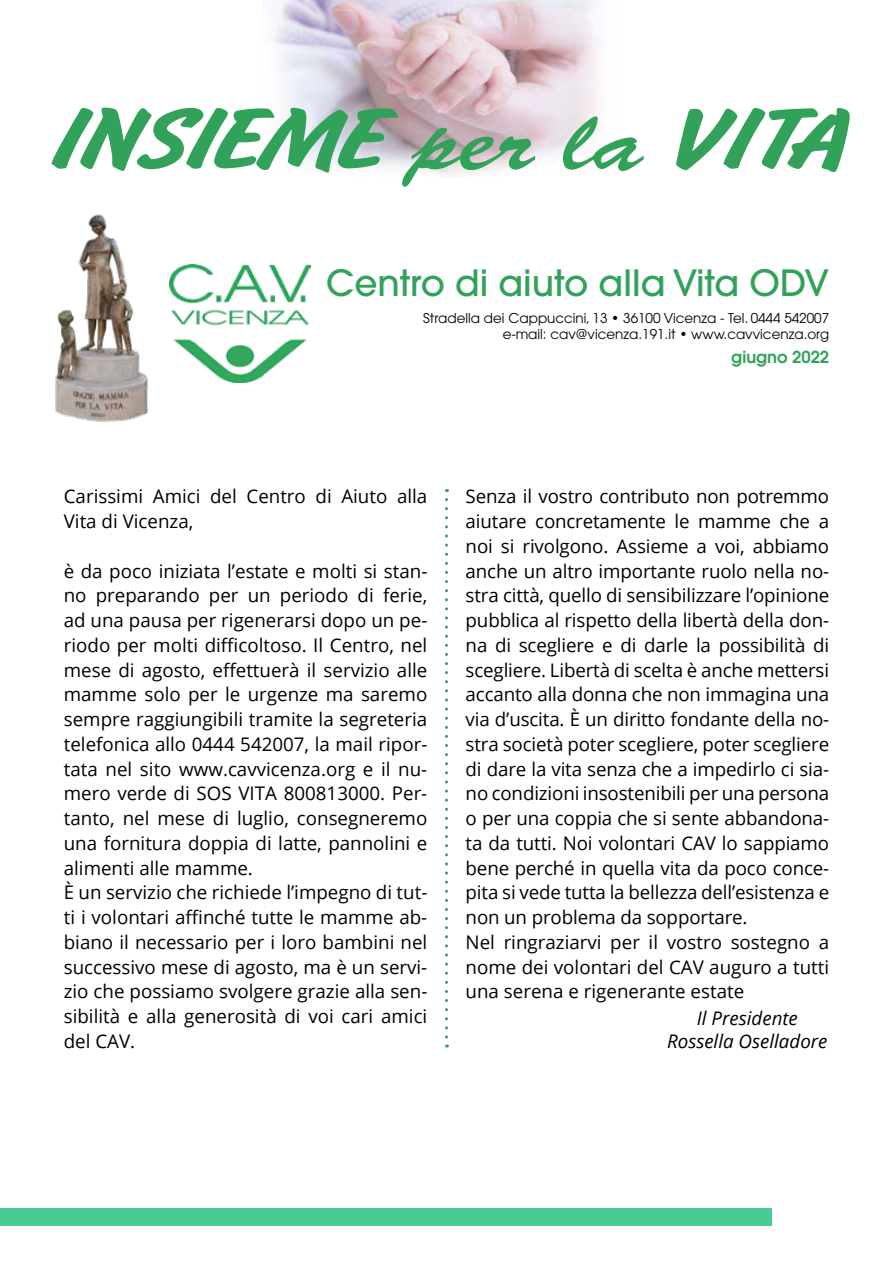
<style>
.page{position:relative;width:893px;height:1263px;background:#fff}
.page>*{position:absolute;margin:0;border:0;box-sizing:border-box;transform-origin:0 0}
.t1{font:500 36px "Avant Garde";color:#32a25b}
.t2{font:18.75px/24.8px "Open Sans";color:#000}
.t3{font:italic 18.75px/23.2px "Open Sans";color:#000;text-align:center}
.t4{font:600 16.5px "Avant Garde";color:#32a25b}
.t5{font:13.5px/16.2px "Avant Garde";color:#000;text-align:right}
</style>
<div class="page">
<img style="left:272px;top:0;width:326px;height:108px">
<svg style="left:445px;top:499px;width:3px;height:548px"></svg>
<img style="left:55px;top:214px;width:94px;height:208px">
<svg style="left:52px;top:108px;width:798px;height:79px"></svg>
<img style="left:170px;top:265px;width:140px;height:118px">
<div style="left:0;top:1209px;width:772px;height:17px;background:#47cc91"></div>
<h1 class="t1" style="left:326px;top:261px;width:504px">Centro di aiuto alla Vita ODV</h1>
<p class="t5" style="left:423px;top:310px;width:407px">Stradella dei Cappuccini, 13 • 36100 Vicenza - Tel. 0444 542007 e-mail: cav@vicenza.191.it • www.cavvicenza.org</p>
<p class="t4" style="left:731px;top:346px;width:100px">giugno 2022</p>
<p class="t2" style="left:64px;top:484px;width:365px">Carissimi Amici del Centro di Aiuto alla<br>Vita di Vicenza,</p>
<p class="t2" style="left:64px;top:558px;width:365px">è da poco iniziata l’estate e molti si stan&shy;no preparando per un periodo di ferie, ad una pausa per rigenerarsi dopo un pe&shy;riodo per molti difficoltoso. Il Centro, nel mese di agosto, effettuerà il servizio alle mamme solo per le urgenze ma saremo sempre raggiungibili tramite la segreteria telefonica allo 0444 542007, la mail ripor&shy;tata nel sito www.cavvicenza.org e il nu&shy;mero verde di SOS VITA 800813000. Per&shy;tanto, nel mese di luglio, consegneremo una fornitura doppia di latte, pannolini e alimenti alle mamme.<br>È un servizio che richiede l’impegno di tut&shy;ti i volontari affinché tutte le mamme ab&shy;biano il necessario per i loro bambini nel successivo mese di agosto, ma è un servi&shy;zio che possiamo svolgere grazie alla sen&shy;sibilità e alla generosità di voi cari amici del CAV.</p>
<p class="t2" style="left:466px;top:484px;width:365px">Senza il vostro contributo non potremmo aiutare concretamente le mamme che a noi si rivolgono. Assieme a voi, abbiamo anche un altro importante ruolo nella no&shy;stra città, quello di sensibilizzare l’opinione pubblica al rispetto della libertà della don&shy;na di scegliere e di darle la possibilità di scegliere. Libertà di scelta è anche mettersi accanto alla donna che non immagina una via d’uscita. È un diritto fondante della no&shy;stra società poter scegliere, poter scegliere di dare la vita senza che a impedirlo ci sia&shy;no condizioni insostenibili per una persona o per una coppia che si sente abbandona&shy;ta da tutti. Noi volontari CAV lo sappiamo bene perché in quella vita da poco conce&shy;pita si vede tutta la bellezza dell’esistenza e non un problema da sopportare.<br>Nel ringraziarvi per il vostro sostegno a nome dei volontari del CAV auguro a tutti una serena e rigenerante estate</p>
<p class="t3" style="left:667px;top:1006px;width:162px">Il Presidente<br>Rossella Oselladore</p>
</div>
